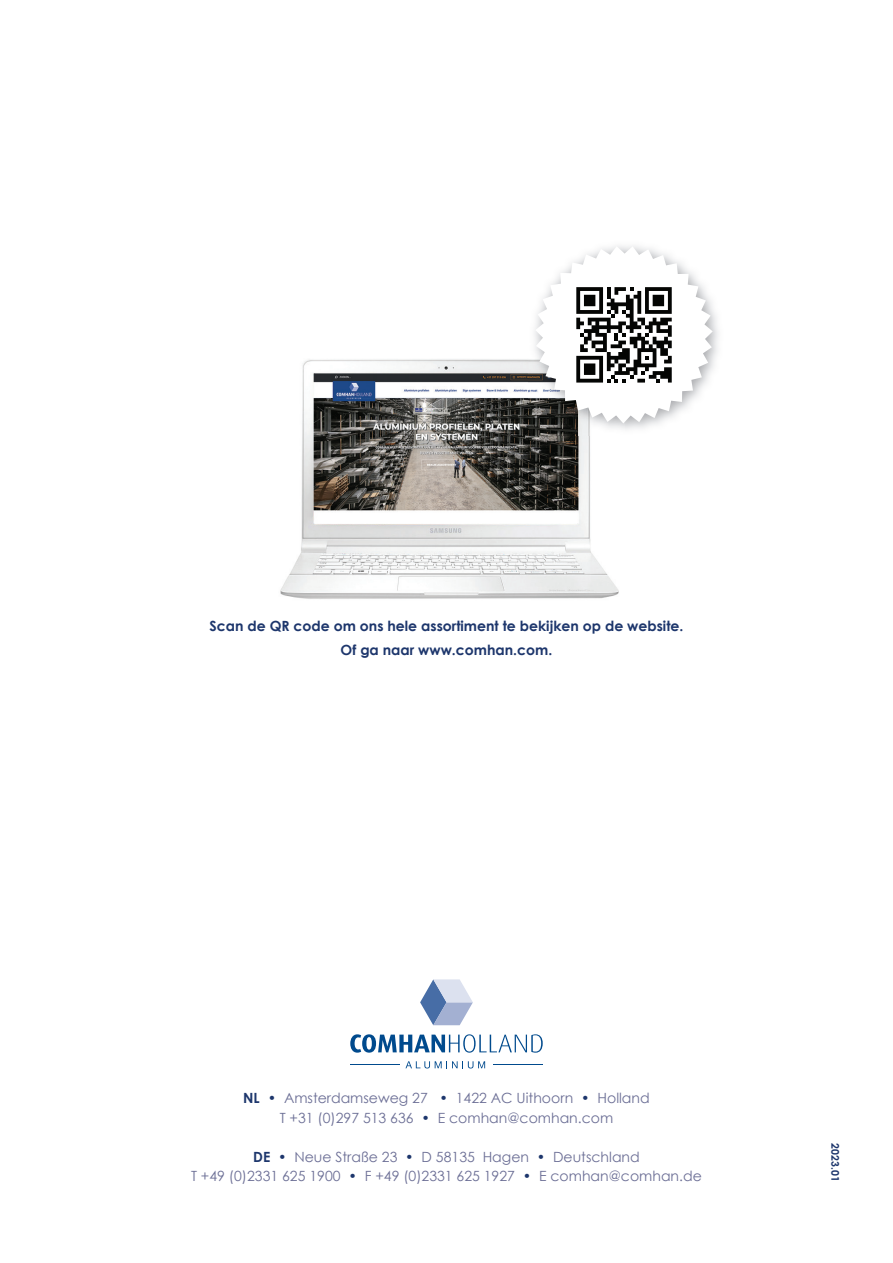
<style>
.page{position:relative;width:893px;height:1263px;background:#fff}
.page>*{position:absolute;margin:0;border:0;box-sizing:border-box;transform-origin:0 0}
.t1{font:14.1px/19.5px "Century Gothic";color:#6b6e95;text-align:center}
.t2{font:700 14.1px/24px "Century Gothic";color:#1d366c;text-align:center}
.t3{font:700 10.5px "Century Gothic Pro";color:#1d366c}
.s1{font-weight:700;color:#1d366c}
.s2{color:#1d366c}
</style>
<div class="page">
<img style="left:280px;top:359px;width:339px;height:240px">
<img style="left:529px;top:352px;width:95px;height:83px">
<svg style="left:535px;top:246px;width:178px;height:177px"></svg>
<svg style="left:350px;top:1034px;width:193px;height:19px"></svg>
<svg style="left:405px;top:1061px;width:80px;height:7px"></svg>
<hr style="left:350px;top:1065px;width:49px;height:1px;background:#004a8d">
<hr style="left:493px;top:1065px;width:50px;height:1px;background:#004a8d">
<svg style="left:420px;top:979px;width:53px;height:46px"></svg>
<p class="t2" style="left:209px;top:614px;width:475px">Scan de QR code om ons hele assortiment te bekijken op de website.<br>Of ga naar www.comhan.com.</p>
<p class="t1" style="left:243px;top:1088px;width:408px"><span class="s1">NL</span> <span class="s2">•</span> Amsterdamseweg 27 <span class="s2">•</span> 1422 AC Uithoorn <span class="s2">•</span> Holland<br>T +31 (0)297 513 636 <span class="s2">•</span> E comhan@comhan.com</p>
<p class="t1" style="left:191px;top:1147px;width:512px"><span class="s1">DE</span> <span class="s2">•</span> Neue Straße 23 <span class="s2">•</span> D 58135 Hagen <span class="s2">•</span> Deutschland<br>T +49 (0)2331 625 1900 <span class="s2">•</span> F +49 (0)2331 625 1927 <span class="s2">•</span> E comhan@comhan.de</p>
<p class="t3" style="left:842px;top:1143px;width:40px;rotate:90deg">2023.01</p>
</div>
